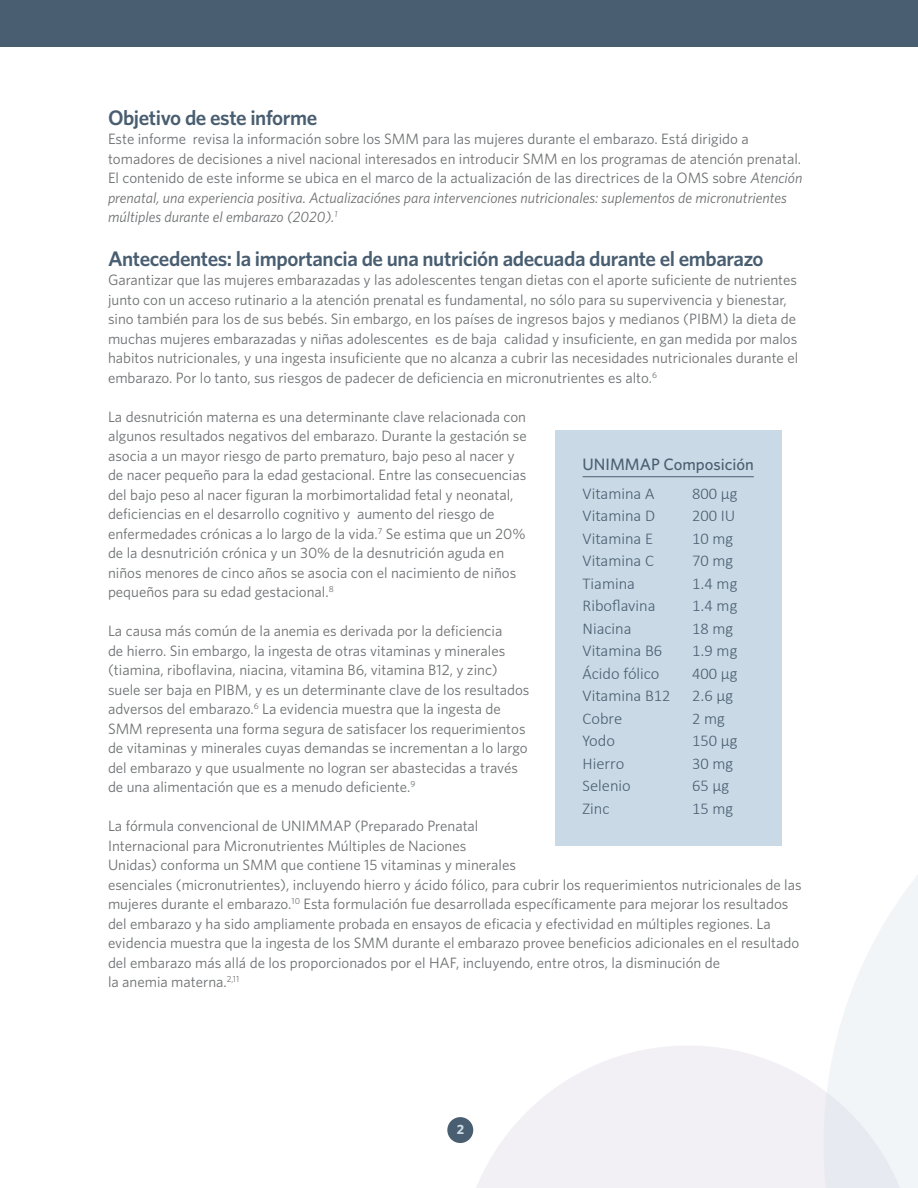
<style>
.page{position:relative;width:918px;height:1188px;background:#fff}
.page>*{position:absolute;margin:0;border:0;box-sizing:border-box;transform-origin:0 0}
.t1{font:600 21px "Whitney";letter-spacing:-.02em;color:#495e71}
.t2{font:300 16.5px "Calibri";color:#495e71}
.t3{font:500 16.5px "Whitney";color:#495e71}
.t4{font:15px/19.5px "Whitney";color:#6d6f71}
.t5{font:700 13.5px "Whitney";color:#c9d9e5}
.s1{font-style:italic}
</style>
<div class="page">
<div style="left:447px;top:1117px;width:26px;height:26px;background:#495e71;border-radius:50%"></div>
<svg style="left:459px;top:1046px;width:365px;height:142px;fill:#f2f0f4"></svg>
<svg style="left:824px;top:875px;width:94px;height:313px;fill:#f1f5f8"></svg>
<div style="left:0;top:0;width:918px;height:46px;background:#495e71"></div>
<div style="left:555px;top:430px;width:227px;height:415px;background:#c9d9e5"></div>
<hr style="left:583px;top:476px;width:171px;height:1px;background:#495e71">
<p class="t1" style="left:108px;top:104px;width:211px">Objetivo de este informe</p>
<p class="t4" style="left:108px;top:129px;width:696px">Este informe revisa la información sobre los SMM para las mujeres durante el embarazo. Está dirigido a tomadores de decisiones a nivel nacional interesados en introducir SMM en los programas de atención prenatal.<br>El contenido de este informe se ubica en el marco de la actualización de las directrices de la OMS sobre <span class="s1">Atención prenatal, una experiencia positiva. Actualizaciónes para intervenciones nutricionales: suplementos de micronutrientes múltiples durante el embarazo (2020).</span><sup>1</sup></p>
<p class="t1" style="left:108px;top:245px;width:657px">Antecedentes: la importancia de una nutrición adecuada durante el embarazo</p>
<p class="t4" style="left:108px;top:270px;width:692px">Garantizar que las mujeres embarazadas y las adolescentes tengan dietas con el aporte suficiente de nutrientes junto con un acceso rutinario a la atención prenatal es fundamental, no sólo para su supervivencia y bienestar, sino también para los de sus bebés. Sin embargo, en los países de ingresos bajos y medianos (PIBM) la dieta de muchas mujeres embarazadas y niñas adolescentes es de baja calidad y insuficiente, en gan medida por malos habitos nutricionales, y una ingesta insuficiente que no alcanza a cubrir las necesidades nutricionales durante el embarazo. Por lo tanto, sus riesgos de padecer de deficiencia en micronutrientes es alto.<sup>6</sup></p>
<p class="t4" style="left:108px;top:406px;width:420px">La desnutrición materna es una determinante clave relacionada con algunos resultados negativos del embarazo. Durante la gestación se asocia a un mayor riesgo de parto prematuro, bajo peso al nacer y de nacer pequeño para la edad gestacional. Entre las consecuencias del bajo peso al nacer figuran la morbimortalidad fetal y neonatal, deficiencias en el desarrollo cognitivo y aumento del riesgo de enfermedades crónicas a lo largo de la vida.<sup>7</sup> Se estima que un 20% de la desnutrición crónica y un 30% de la desnutrición aguda en niños menores de cinco años se asocia con el nacimiento de niños pequeños para su edad gestacional.<sup>8</sup></p>
<p class="t4" style="left:108px;top:621px;width:423px">La causa más común de la anemia es derivada por la deficiencia<br>de hierro. Sin embargo, la ingesta de otras vitaminas y minerales (tiamina, riboflavina, niacina, vitamina B6, vitamina B12, y zinc) suele ser baja en PIBM, y es un determinante clave de los resultados adversos del embarazo.<sup>6</sup> La evidencia muestra que la ingesta de SMM representa una forma segura de satisfacer los requerimientos de vitaminas y minerales cuyas demandas se incrementan a lo largo del embarazo y que usualmente no logran ser abastecidas a través de una alimentación que es a menudo deficiente.<sup>9</sup></p>
<p class="t4" style="left:108px;top:816px;width:695px">La fórmula convencional de UNIMMAP (Preparado Prenatal<br>Internacional para Micronutrientes Múltiples de Naciones<br>Unidas) conforma un SMM que contiene 15 vitaminas y minerales<br>esenciales (micronutrientes), incluyendo hierro y ácido fólico, para cubrir los requerimientos nutricionales de las mujeres durante el embarazo.<sup>10</sup> Esta formulación fue desarrollada específicamente para mejorar los resultados del embarazo y ha sido ampliamente probada en ensayos de eficacia y efectividad en múltiples regiones. La evidencia muestra que la ingesta de los SMM durante el embarazo provee beneficios adicionales en el resultado del embarazo más allá de los proporcionados por el HAF, incluyendo, entre otros, la disminución de<br>la anemia materna.<sup>2,11</sup></p>
<p class="t3" style="left:583px;top:453px;width:173px">UNIMMAP Composición</p>
<p class="t2" style="left:583px;top:483px;width:73px">Vitamina A</p>
<p class="t2" style="left:692px;top:483px;width:47px">800 µg</p>
<p class="t2" style="left:583px;top:506px;width:74px">Vitamina D</p>
<p class="t2" style="left:692px;top:506px;width:45px">200 IU</p>
<p class="t2" style="left:583px;top:528px;width:72px">Vitamina E</p>
<p class="t2" style="left:692px;top:528px;width:43px">10 mg</p>
<p class="t2" style="left:583px;top:551px;width:73px">Vitamina C</p>
<p class="t2" style="left:692px;top:551px;width:43px">70 mg</p>
<p class="t2" style="left:583px;top:573px;width:54px">Tiamina</p>
<p class="t2" style="left:692px;top:573px;width:47px">1.4 mg</p>
<p class="t2" style="left:583px;top:596px;width:74px">Riboflavina</p>
<p class="t2" style="left:692px;top:596px;width:47px">1.4 mg</p>
<p class="t2" style="left:583px;top:618px;width:50px">Niacina</p>
<p class="t2" style="left:692px;top:618px;width:43px">18 mg</p>
<p class="t2" style="left:583px;top:641px;width:81px">Vitamina B6</p>
<p class="t2" style="left:692px;top:641px;width:47px">1.9 mg</p>
<p class="t2" style="left:583px;top:663px;width:78px">Ácido fólico</p>
<p class="t2" style="left:692px;top:663px;width:47px">400 µg</p>
<p class="t2" style="left:583px;top:686px;width:90px">Vitamina B12</p>
<p class="t2" style="left:692px;top:686px;width:43px">2.6 µg</p>
<p class="t2" style="left:583px;top:708px;width:41px">Cobre</p>
<p class="t2" style="left:692px;top:708px;width:34px">2 mg</p>
<p class="t2" style="left:583px;top:731px;width:34px">Yodo</p>
<p class="t2" style="left:692px;top:731px;width:47px">150 µg</p>
<p class="t2" style="left:583px;top:753px;width:43px">Hierro</p>
<p class="t2" style="left:692px;top:753px;width:43px">30 mg</p>
<p class="t2" style="left:583px;top:776px;width:50px">Selenio</p>
<p class="t2" style="left:692px;top:776px;width:39px">65 µg</p>
<p class="t2" style="left:583px;top:798px;width:28px">Zinc</p>
<p class="t2" style="left:692px;top:798px;width:43px">15 mg</p>
<p class="t5" style="left:457px;top:1120px;width:9px">2</p>
</div>
